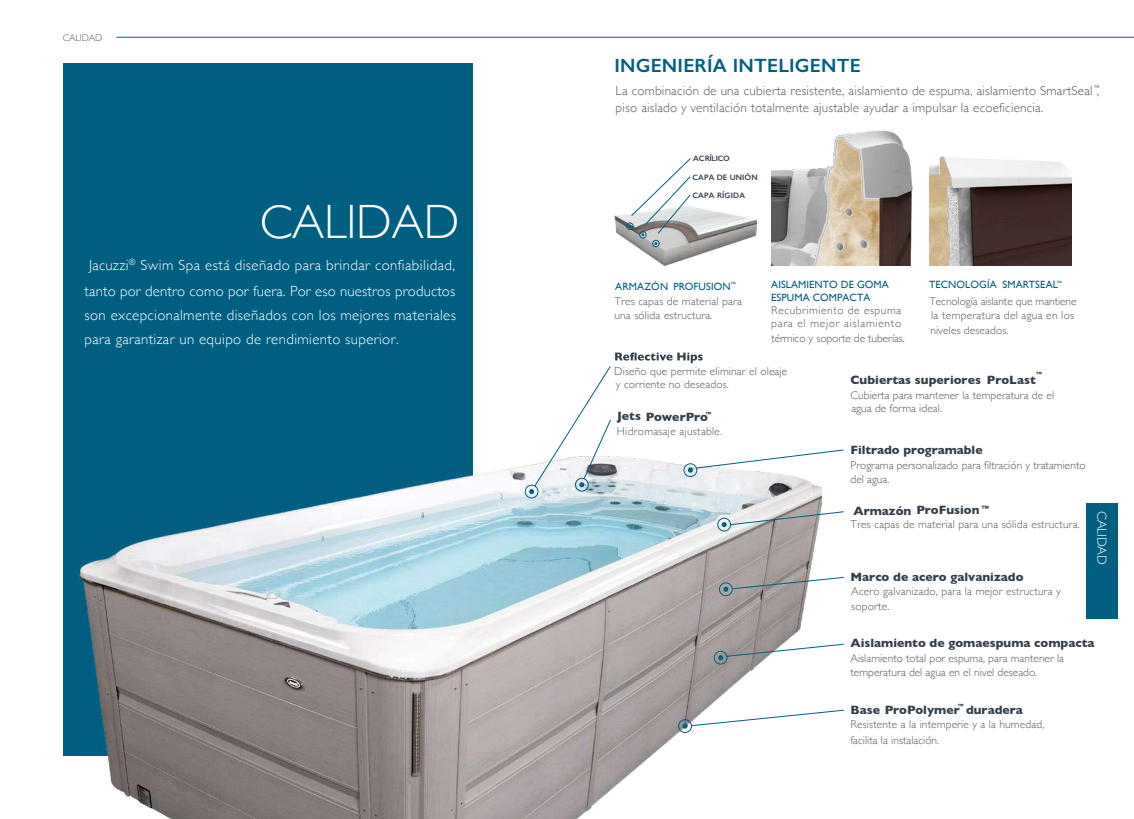
<style>
.page{position:relative;width:1134px;height:819px;background:#fff}
.page>*{position:absolute;margin:0;border:0;box-sizing:border-box;transform-origin:0 0}
.t1{font:300 48.12px "Gill Sans";letter-spacing:-.005em;color:#fff}
.t2{font:600 19.25px "Gill Sans";letter-spacing:.01em;color:#005f80}
.t3{font:300 14.79px/25.9px "Gill Sans";letter-spacing:.025em;color:#fff}
.t4{font:300 13.12px/16.6px "Gill Sans";letter-spacing:.015em;color:#58595b}
.t5{font:300 13.12px "Gill Sans";letter-spacing:-.015em;color:#fff}
.t6{font:700 12.25px "Gill Sans";color:#343e48}
.t7{font:300 11.38px/14.2px "Gill Sans";letter-spacing:.01em;color:#58595b}
.t8{font:300 11.38px/13.7px "Gill Sans";letter-spacing:.05em;color:#58595b}
.t9{font:10.5px/12.6px "Gill Sans";letter-spacing:.005em;color:#005f80}
.t10{font:300 9.62px "Gill Sans";letter-spacing:-.015em;color:#58595b}
.t11{font:600 7.88px "Gill Sans";letter-spacing:.01em;color:#343e48}
.t12{font:600 7.88px "Gill Sans";letter-spacing:-.03em;color:#343e48}
.t13{font:300 7px "Gill Sans";color:#58595b}
.t14{font:700 6.12px "Gill Sans";color:#343e48}
</style>
<div class="page">
<hr style="left:116px;top:37px;width:1018px;height:1px;background:#005f80">
<div style="left:1086px;top:503px;width:32px;height:116px;background:#005f80"></div>
<div style="left:63px;top:63px;width:409px;height:693px;background:#005f80"></div>
<img style="left:615px;top:207px;width:141px;height:58px">
<div style="left:639px;top:231px;width:8px;height:8px;border:1px solid #005f7f;border-radius:50%"></div>
<div style="left:652px;top:240px;width:8px;height:7px;border:1px solid #005f7f;border-radius:50%"></div>
<div style="left:626px;top:222px;width:8px;height:8px;border:1px solid #005f7f;border-radius:50%"></div>
<svg style="left:629px;top:158px;width:63px;height:78px"></svg>
<img style="left:929px;top:156px;width:142px;height:110px">
<img style="left:772px;top:130px;width:141px;height:136px">
<img style="left:79px;top:450px;width:742px;height:369px">
<div style="left:525px;top:485px;width:13px;height:13px;border:1px solid #005f7f;border-radius:50%"></div>
<div style="left:678px;top:719px;width:14px;height:14px;border:1px solid #005f7f;border-radius:50%"></div>
<div style="left:714px;top:651px;width:13px;height:14px;border:1px solid #005f7f;border-radius:50%"></div>
<div style="left:719px;top:582px;width:14px;height:14px;border:1px solid #005f7f;border-radius:50%"></div>
<div style="left:717px;top:518px;width:14px;height:13px;border:1px solid #005f7f;border-radius:50%"></div>
<svg style="left:722px;top:511px;width:122px;height:16px"></svg>
<svg style="left:723px;top:576px;width:121px;height:16px"></svg>
<svg style="left:683px;top:709px;width:161px;height:20px"></svg>
<svg style="left:718px;top:643px;width:126px;height:17px"></svg>
<svg style="left:529px;top:353px;width:315px;height:141px"></svg>
<p class="t10" style="left:63px;top:30px;width:41px">CALIDAD</p>
<h1 class="t1" style="left:260px;top:184px;width:201px">CALIDAD</h1>
<p class="t3" style="left:85px;top:252px;width:372px">Jacuzzi<sup>®</sup> Swim Spa está diseñado para brindar confiabilidad, tanto por dentro como por fuera. Por eso nuestros productos</p>
<p class="t3" style="left:85px;top:303px;width:373px;line-height:24.1px">son excepcionalmente diseñados con los mejores materiales para garantizar un equipo de rendimiento superior.</p>
<h2 class="t2" style="left:614px;top:54px;width:248px">INGENIERÍA INTELIGENTE</h2>
<p class="t13" style="left:1093px;top:83px;width:8px">™</p>
<p class="t4" style="left:616px;top:82px;width:485px">La combinación de una cubierta resistente, aislamiento de espuma, aislamiento SmartSeal , piso aislado y ventilación totalmente ajustable ayudar a impulsar la ecoeficiencia.</p>
<p class="t12" style="left:693px;top:154px;width:38px">ACRÍLICO</p>
<p class="t11" style="left:692px;top:190px;width:54px">CAPA RÍGIDA</p>
<p class="t11" style="left:692px;top:172px;width:67px">CAPA DE UNIÓN</p>
<p class="t9" style="left:615px;top:280px;width:55px">ARMAZÓN</p>
<p class="t7" style="left:614px;top:293px;width:129px">Tres capas de material para una sólida estructura.</p>
<p class="t9" style="left:674px;top:280px;width:64px">PROFUSION<sup>™</sup></p>
<p class="t9" style="left:771px;top:278px;width:119px">AISLAMIENTO DE GOMA<br>ESPUMA COMPACTA</p>
<p class="t8" style="left:771px;top:303px;width:135px">Recubrimiento de espuma para el mejor aislamiento térmico y soporte de tuberías.</p>
<p class="t9" style="left:929px;top:278px;width:69px">TECNOLOGÍA</p>
<p class="t7" style="left:929px;top:294px;width:149px">Tecnología aislante que mantiene la temperatura del agua en los niveles deseados.</p>
<p class="t9" style="left:1003px;top:278px;width:61px">SMARTSEAL<sup>™</sup></p>
<p class="t7" style="left:614px;top:364px;width:175px;line-height:13.3px">Diseño que permite eliminar el oleaje y corriente no deseados.</p>
<p class="t6" style="left:617px;top:407px;width:96px">Jets PowerPro<sup>™</sup></p>
<p class="t7" style="left:617px;top:424px;width:107px">Hidromasaje ajustable.</p>
<p class="t14" style="left:1036px;top:369px;width:7px">™</p>
<p class="t7" style="left:850px;top:388px;width:205px;line-height:13.3px">Cubierta para mantener la temperatura de el agua de forma ideal.</p>
<p class="t6" style="left:850px;top:370px;width:187px">Cubiertas superiores ProLast</p>
<p class="t6" style="left:850px;top:440px;width:134px">Filtrado programable</p>
<p class="t7" style="left:850px;top:457px;width:237px;line-height:14.9px">Programa personalizado para filtración y tratamiento del agua.</p>
<p class="t6" style="left:853px;top:501px;width:137px">Armazón ProFusion <sup>™</sup></p>
<p class="t7" style="left:851px;top:517px;width:231px">Tres capas de material para una sólida estructura.</p>
<p class="t6" style="left:850px;top:567px;width:175px">Marco de acero galvanizado</p>
<p class="t7" style="left:851px;top:583px;width:211px;line-height:14.9px">Acero galvanizado, para la mejor estructura y soporte.</p>
<p class="t5" style="left:1112px;top:511px;width:55px;rotate:90deg">CALIDAD</p>
<p class="t6" style="left:850px;top:633px;width:245px">Aislamiento de gomaespuma compacta</p>
<p class="t7" style="left:850px;top:650px;width:215px">Aislamiento total por espuma, para mantener la temperatura del agua en el nivel deseado.</p>
<p class="t6" style="left:851px;top:700px;width:111px">Base ProPolymer</p>
<p class="t14" style="left:958px;top:701px;width:7px">™</p>
<p class="t6" style="left:966px;top:700px;width:58px">duradera</p>
<p class="t7" style="left:850px;top:716px;width:195px;line-height:15.8px">Resistente a la intemperie y a la humedad, facilita la instalación.</p>
</div>
